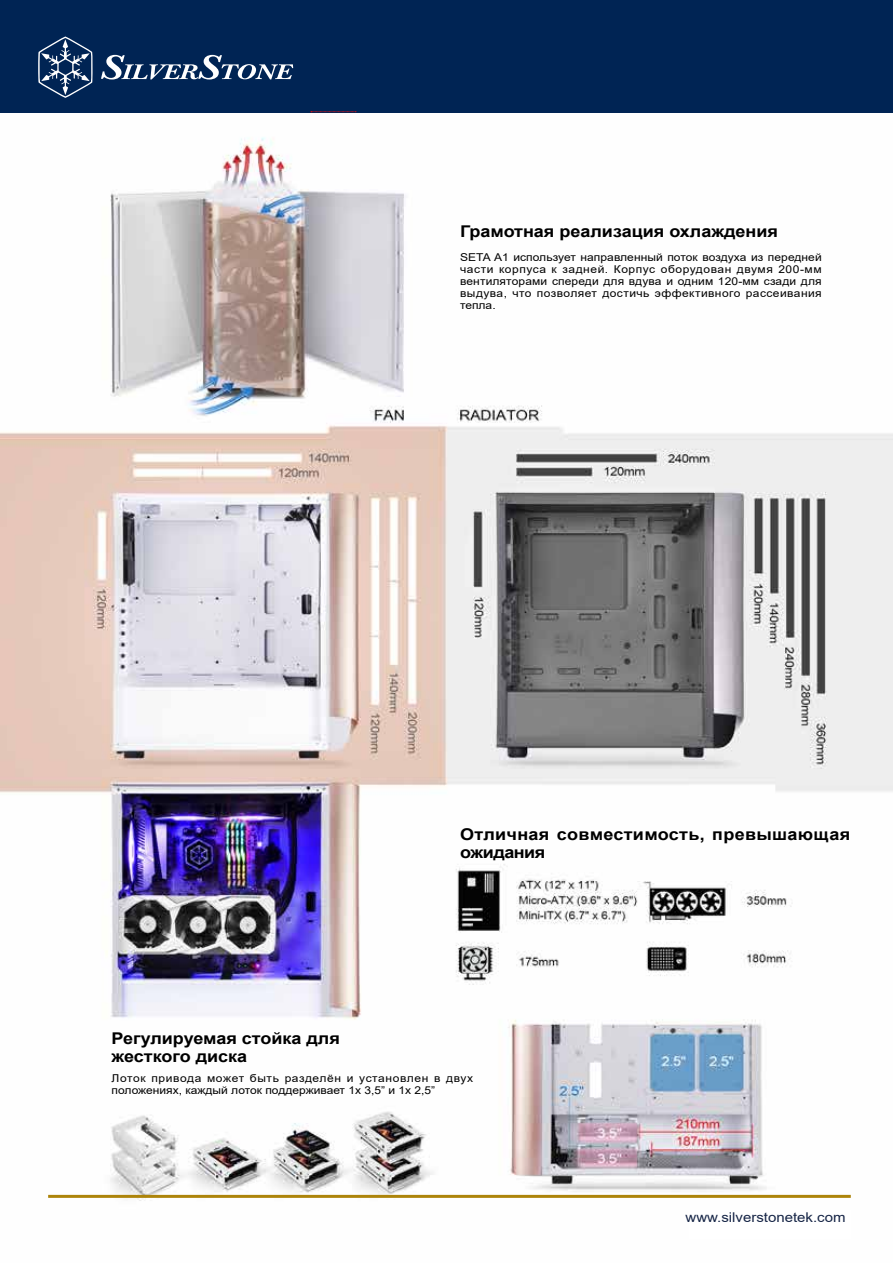
<style>
.page{position:relative;width:893px;height:1263px;background:#fff}
.page>*{position:absolute;margin:0;border:0;box-sizing:border-box;transform-origin:0 0}
.t1{font:700 16.2px/18px "Arial";color:#000;scale:1.11 1}
.t2{font:700 16.2px/18px "Arial";letter-spacing:.02em;color:#000;scale:1.11 1}
.t3{font:13.5px "Arial";color:#162546;scale:1.11 1}
.t4{font:10.8px/12px "Arial";letter-spacing:.035em;color:#000;text-align:justify;scale:1.11 1}
</style>
<div class="page">
<img style="left:0;top:112px;width:893px;height:1089px">
<div style="left:0;top:0;width:893px;height:112px;background:#002454"></div>
<svg style="left:38px;top:36px;width:55px;height:62px"></svg>
<svg style="left:101px;top:55px;width:192px;height:25px"></svg>
<hr style="left:48px;top:1195px;width:803px;height:3px;background:#ad840a">
<svg style="left:311px;top:111px;width:45px;height:1px"></svg>
<h1 class="t1" style="left:460px;top:222px;width:288px">Грамотная реализация охлаждения</h1>
<p class="t4" style="left:460px;top:251px;width:327px">SETA A1 использует направленный поток воздуха из передней части корпуса к задней. Корпус оборудован двумя 200-мм вентиляторами спереди для вдува и одним 120-мм сзади для выдува, что позволяет достичь эффективного рассеивания тепла.</p>
<h1 class="t1" style="left:112px;top:1029px;width:207px">Регулируемая стойка для жесткого диска</h1>
<h1 class="t2" style="left:460px;top:825px;width:353px">Отличная совместимость, превышающая ожидания</h1>
<p class="t4" style="left:112px;top:1072px;width:327px">Лоток привода может быть разделён и установлен в двух положениях, каждый лоток поддерживает 1x 3,5” и 1x 2,5”</p>
<p class="t3" style="left:686px;top:1208px;width:147px">www.silverstonetek.com</p>
</div>
